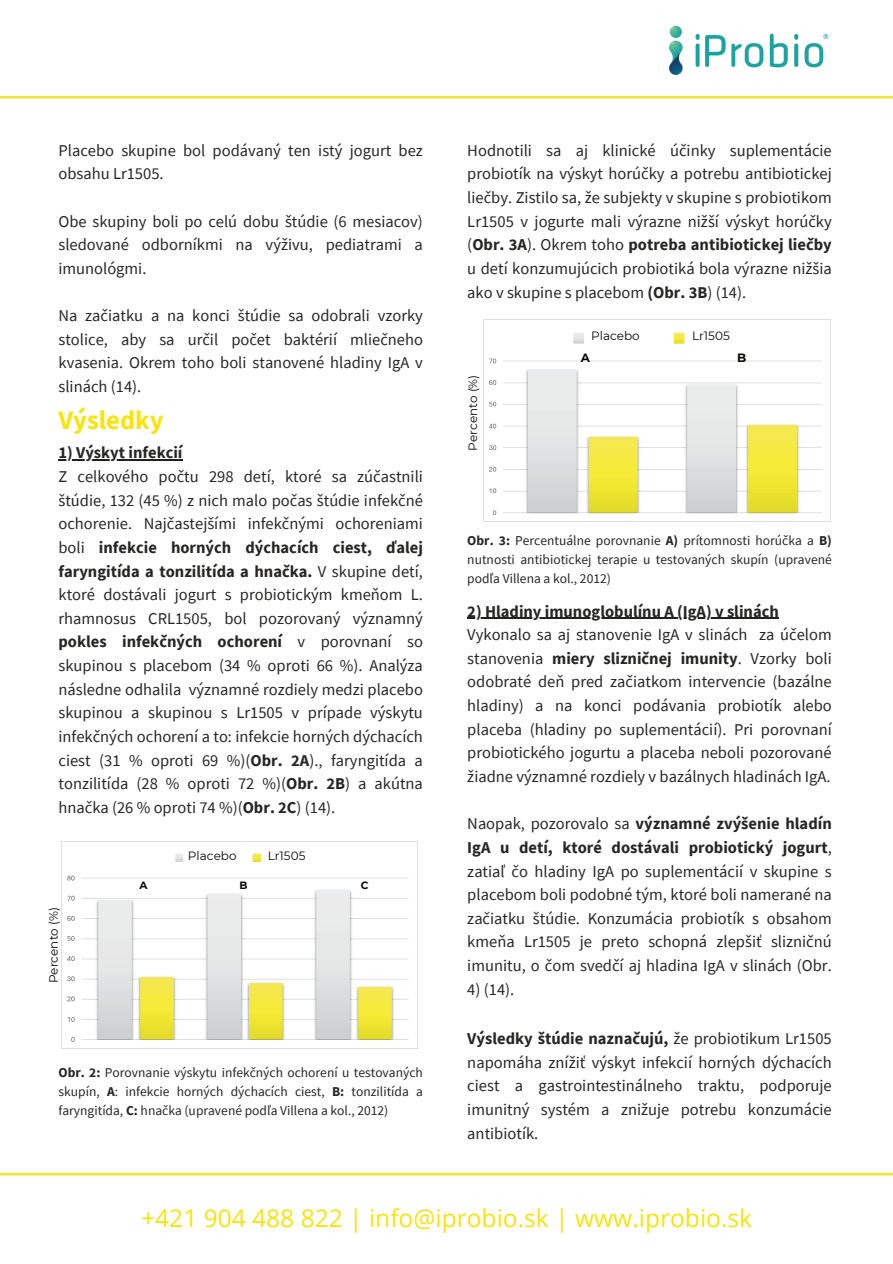
<style>
.page{position:relative;width:893px;height:1264px;background:#fff}
.page>*{position:absolute;margin:0;border:0;box-sizing:border-box;transform-origin:0 0}
.t1{font:700 26.4px "Source Sans Pro";color:#f7e40c}
.t2{font:24.6px "Open Sans";color:#f7e40c}
.t3{font:16.5px/23.7px "Source Sans Pro";color:#272625;text-align:justify}
.t4{font:700 16.5px "Source Sans Pro";color:#272625}
.t5{font:13.5px/19.2px "Source Sans Pro";color:#272625;text-align:justify}
.t6{font:12px "Montserrat";color:#080704}
.t7{font:700 12px "Montserrat";color:#080704}
.t8{font:700 10.5px "Montserrat";color:#080704}
.s1{font-weight:700}
</style>
<div class="page">
<svg style="left:0;top:95px;width:892px;height:4px"></svg>
<svg style="left:0;top:1172px;width:892px;height:4px;background:#f6ec7b"></svg>
<img style="left:669px;top:25px;width:160px;height:51px">
<img style="left:62px;top:841px;width:355px;height:201px">
<hr style="left:58px;top:459px;width:124px;height:1px;background:#1e2023">
<img style="left:484px;top:319px;width:346px;height:203px">
<hr style="left:467px;top:617px;width:311px;height:1px;background:#1e2023">
<p class="t3" style="left:58px;top:138px;width:366px">Placebo skupine bol podávaný ten istý jogurt bez obsahu Lr1505.</p>
<p class="t3" style="left:58px;top:209px;width:366px">Obe skupiny boli po celú dobu štúdie (6 mesiacov) sledované odborníkmi na výživu, pediatrami a imunológmi.</p>
<p class="t3" style="left:58px;top:304px;width:366px">Na začiatku a na konci štúdie sa odobrali vzorky stolice, aby sa určil počet baktérií mliečneho kvasenia. Okrem toho boli stanovené hladiny IgA v slinách (14).</p>
<h1 class="t1" style="left:58px;top:402px;width:106px">Výsledky</h1>
<p class="t4" style="left:58px;top:442px;width:125px">1) Výskyt infekcií</p>
<p class="t3" style="left:58px;top:464px;width:366px">Z celkového počtu 298 detí, ktoré sa zúčastnili štúdie, 132 (45 %) z nich malo počas štúdie infekčné ochorenie. Najčastejšími infekčnými ochoreniami boli <span class="s1">infekcie horných dýchacích ciest, ďalej faryngitída a tonzilitída a hnačka.</span> V skupine detí, ktoré dostávali jogurt s probiotickým kmeňom L. rhamnosus CRL1505, bol pozorovaný významný <span class="s1">pokles infekčných ochorení</span> v porovnaní so skupinou s placebom (34 % oproti 66 %). Analýza následne odhalila významné rozdiely medzi placebo skupinou a skupinou s Lr1505 v prípade výskytu infekčných ochorení a to: infekcie horných dýchacích ciest (31 % oproti 69 %)(<span class="s1">Obr. 2A</span>)., faryngitída a tonzilitída (28 % oproti 72 %)(<span class="s1">Obr. 2B</span>) a akútna hnačka (26 % oproti 74 %)(<span class="s1">Obr. 2C</span>) (14).</p>
<p class="t6" style="left:188px;top:847px;width:50px">Placebo</p>
<p class="t6" style="left:268px;top:847px;width:39px">Lr1505</p>
<p class="t6" style="left:45px;top:983px;width:78px;rotate:-90deg">Percento (%)</p>
<p class="t8" style="left:139px;top:878px;width:10px">A</p>
<p class="t8" style="left:239px;top:878px;width:10px">B</p>
<p class="t8" style="left:361px;top:878px;width:9px">C</p>
<p class="t5" style="left:58px;top:1062px;width:366px"><span class="s1">Obr. 2:</span> Porovnanie výskytu infekčných ochorení u testovaných skupín, <span class="s1">A</span>: infekcie horných dýchacích ciest, <span class="s1">B:</span> tonzilitída a faryngitída, <span class="s1">C:</span> hnačka (upravené podľa Villena a kol., 2012)</p>
<p class="t3" style="left:467px;top:138px;width:366px">Hodnotili sa aj klinické účinky suplementácie probiotík na výskyt horúčky a potrebu antibiotickej liečby. Zistilo sa, že subjekty v skupine s probiotikom Lr1505 v jogurte mali výrazne nižší výskyt horúčky (<span class="s1">Obr. 3A</span>). Okrem toho <span class="s1">potreba antibiotickej liečby </span>u detí konzumujúcich probiotiká bola výrazne nižšia ako v skupine s placebom <span class="s1">(Obr. 3B</span>) (14).</p>
<p class="t6" style="left:591px;top:327px;width:50px">Placebo</p>
<p class="t6" style="left:692px;top:327px;width:39px">Lr1505</p>
<p class="t6" style="left:464px;top:451px;width:78px;rotate:-90deg">Percento (%)</p>
<p class="t7" style="left:580px;top:349px;width:11px">A</p>
<p class="t7" style="left:737px;top:349px;width:11px">B</p>
<p class="t5" style="left:467px;top:530px;width:366px"><span class="s1">Obr. 3:</span> Percentuálne porovnanie <span class="s1">A)</span> prítomnosti horúčka a <span class="s1">B) </span>nutnosti antibiotickej terapie u testovaných skupín (upravené podľa Villena a kol., 2012)</p>
<p class="t4" style="left:467px;top:600px;width:313px">2) Hladiny imunoglobulínu A (IgA) v slinách</p>
<p class="t3" style="left:467px;top:622px;width:366px">Vykonalo sa aj stanovenie IgA v slinách za účelom stanovenia <span class="s1">miery slizničnej imunity</span>. Vzorky boli odobraté deň pred začiatkom intervencie (bazálne hladiny) a na konci podávania probiotík alebo placeba (hladiny po suplementácií). Pri porovnaní probiotického jogurtu a placeba neboli pozorované žiadne významné rozdiely v bazálnych hladinách IgA.</p>
<p class="t3" style="left:467px;top:811px;width:366px">Naopak, pozorovalo sa <span class="s1">významné zvýšenie hladín IgA u detí, ktoré dostávali probiotický jogurt</span>, zatiaľ čo hladiny IgA po suplementácií v skupine s placebom boli podobné tým, ktoré boli namerané na začiatku štúdie. Konzumácia probiotík s obsahom kmeňa Lr1505 je preto schopná zlepšiť slizničnú imunitu, o čom svedčí aj hladina IgA v slinách (Obr.</p>
<p class="t3" style="left:467px;top:977px;width:48px">4) (14).</p>
<p class="t3" style="left:467px;top:1026px;width:366px"><span class="s1">Výsledky štúdie naznačujú,</span> že probiotikum Lr1505 napomáha znížiť výskyt infekcií horných dýchacích ciest a gastrointestinálneho traktu, podporuje imunitný systém a znižuje potrebu konzumácie antibiotík.</p>
<h2 class="t2" style="left:141px;top:1200px;width:612px">+421 904 488 822 | info@iprobio.sk | www.iprobio.sk</h2>
</div>
